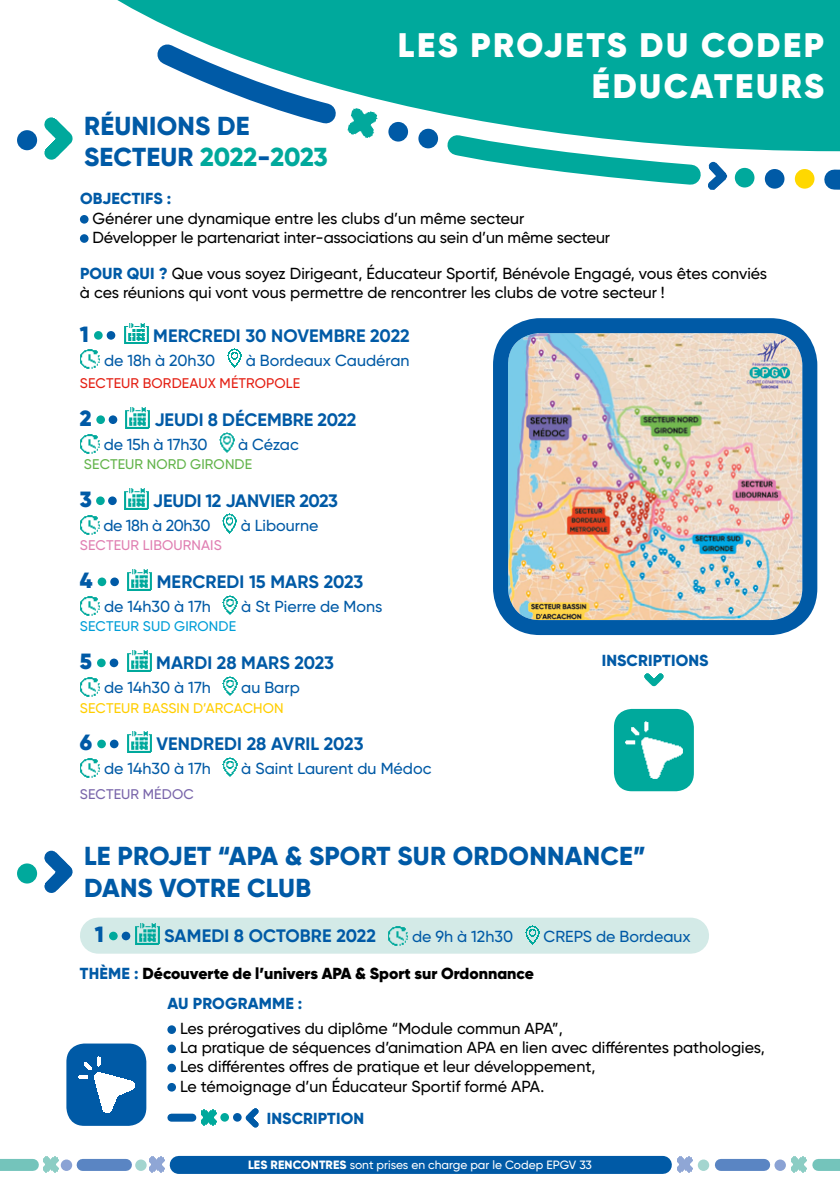
<style>
.page{position:relative;width:840px;height:1191px;background:#fff}
.page>*{position:absolute;margin:0;border:0;box-sizing:border-box;transform-origin:0 0}
.t1{font:900 34px/40.8px "Gilroy";letter-spacing:.075em;color:#fff;text-align:right}
.t2{font:800 26px/31.2px "Gilroy";letter-spacing:.01em;color:#005aa6}
.t3{font:900 22px "Gilroy";color:#005aa6}
.t4{font:700 18px "Gilroy";color:#005aa6}
.t5{font:500 16px/19.2px "Gilroy";color:#000}
.t6{font:500 16px "Gilroy";color:#005aa6}
.t7{font:900 16px/30.6px "Gilroy";color:#000}
.t8{font:800 16px "Gilroy";letter-spacing:.01em;color:#005aa6}
.t9{font:500 16px "Gilroy";letter-spacing:-.02em;color:#005aa6}
.t10{font:500 14px "Gilroy";letter-spacing:.01em;color:#e41f13}
.t11{font:500 14px "Gilroy";letter-spacing:.005em;color:#ffce00}
.t12{font:500 14px "Gilroy";letter-spacing:.01em;color:#63b44b}
.t13{font:500 14px "Gilroy";letter-spacing:.01em;color:#e080b2}
.t14{font:500 14px "Gilroy";letter-spacing:.01em;color:#009ed7}
.t15{font:500 14px "Gilroy";letter-spacing:.01em;color:#7965aa}
.t16{font:500 12px "Gilroy";color:#fff}
.s1{color:#00a99c}
.s2{font-weight:800;color:#005aa6}
.s3{font-weight:800}
</style>
<div class="page">
<div style="left:98px;top:917px;width:592px;height:36px;background:#d3eae7"></div>
<div style="left:80px;top:215px;width:8px;height:9px;background:#005aa6;border-radius:50%"></div>
<div style="left:80px;top:234px;width:8px;height:9px;background:#005aa6;border-radius:50%"></div>
<div style="left:94px;top:331px;width:9px;height:9px;background:#00a99c;border-radius:50%"></div>
<div style="left:107px;top:331px;width:8px;height:9px;background:#005aa6;border-radius:50%"></div>
<img style="left:124px;top:323px;width:25px;height:21px">
<img style="left:80px;top:349px;width:20px;height:20px">
<img style="left:227px;top:348px;width:15px;height:20px">
<div style="left:96px;top:415px;width:9px;height:9px;background:#00a99c;border-radius:50%"></div>
<div style="left:109px;top:415px;width:8px;height:9px;background:#005aa6;border-radius:50%"></div>
<img style="left:125px;top:407px;width:25px;height:21px">
<img style="left:80px;top:434px;width:20px;height:20px">
<img style="left:219px;top:433px;width:15px;height:19px">
<div style="left:96px;top:496px;width:9px;height:9px;background:#00a99c;border-radius:50%"></div>
<div style="left:108px;top:496px;width:9px;height:9px;background:#005aa6;border-radius:50%"></div>
<img style="left:124px;top:488px;width:25px;height:21px">
<img style="left:80px;top:515px;width:20px;height:20px">
<img style="left:222px;top:514px;width:14px;height:19px">
<div style="left:98px;top:577px;width:8px;height:9px;background:#00a99c;border-radius:50%"></div>
<div style="left:110px;top:577px;width:9px;height:9px;background:#005aa6;border-radius:50%"></div>
<img style="left:127px;top:569px;width:25px;height:21px">
<img style="left:80px;top:596px;width:20px;height:20px">
<img style="left:223px;top:595px;width:14px;height:19px">
<div style="left:97px;top:658px;width:9px;height:9px;background:#00a99c;border-radius:50%"></div>
<div style="left:110px;top:658px;width:8px;height:9px;background:#005aa6;border-radius:50%"></div>
<img style="left:127px;top:650px;width:25px;height:21px">
<img style="left:80px;top:677px;width:20px;height:20px">
<img style="left:223px;top:676px;width:14px;height:19px">
<svg style="left:97px;top:739px;width:9px;height:9px"></svg>
<div style="left:110px;top:739px;width:8px;height:9px;background:#005aa6;border-radius:50%"></div>
<img style="left:127px;top:731px;width:25px;height:21px">
<img style="left:80px;top:758px;width:20px;height:20px">
<img style="left:223px;top:757px;width:14px;height:19px">
<div style="left:109px;top:931px;width:9px;height:9px;background:#00a99c;border-radius:50%"></div>
<div style="left:122px;top:931px;width:8px;height:9px;background:#005aa6;border-radius:50%"></div>
<img style="left:135px;top:923px;width:25px;height:21px">
<img style="left:388px;top:926px;width:20px;height:20px">
<img style="left:525px;top:925px;width:14px;height:19px">
<div style="left:167px;top:1025px;width:9px;height:9px;background:#005aa6;border-radius:50%"></div>
<div style="left:167px;top:1044px;width:9px;height:9px;background:#005aa6;border-radius:50%"></div>
<div style="left:167px;top:1063px;width:9px;height:9px;background:#005aa6;border-radius:50%"></div>
<div style="left:167px;top:1083px;width:9px;height:8px;background:#005aa6;border-radius:50%"></div>
<div style="left:171px;top:1113px;width:21px;height:8px;background:#005aa6"></div>
<img style="left:201px;top:1109px;width:15px;height:17px">
<div style="left:220px;top:1113px;width:9px;height:8px;background:#00a99c;border-radius:50%"></div>
<div style="left:233px;top:1113px;width:8px;height:8px;background:#005aa6;border-radius:50%"></div>
<img style="left:245px;top:1108px;width:13px;height:19px">
<svg style="left:17px;top:0;width:822px;height:151px;fill:#00a99c"></svg>
<svg style="left:147px;top:34px;width:203px;height:104px"></svg>
<svg style="left:437px;top:125px;width:275px;height:60px"></svg>
<svg style="left:813px;top:146px;width:26px;height:44px"></svg>
<img style="left:341px;top:105px;width:41px;height:39px">
<div style="left:388px;top:122px;width:20px;height:20px;background:#005aa6;border-radius:50%"></div>
<div style="left:734px;top:168px;width:20px;height:19px;background:#00a99c;border-radius:50%"></div>
<div style="left:764px;top:169px;width:20px;height:20px;background:#005aa6;border-radius:50%"></div>
<div style="left:794px;top:169px;width:20px;height:20px;background:#ffd800;border-radius:50%"></div>
<div style="left:418px;top:129px;width:20px;height:19px;background:#005aa6;border-radius:50%"></div>
<img style="left:707px;top:162px;width:20px;height:28px">
<div style="left:17px;top:130px;width:20px;height:20px;background:#005aa6;border-radius:50%"></div>
<img style="left:44px;top:117px;width:29px;height:43px">
<div style="left:17px;top:863px;width:20px;height:20px;background:#00a99c;border-radius:50%"></div>
<img style="left:44px;top:850px;width:29px;height:43px">
<img style="left:43px;top:1156px;width:18px;height:17px">
<img style="left:791px;top:1156px;width:16px;height:17px">
<img style="left:146px;top:1156px;width:19px;height:17px">
<img style="left:677px;top:1156px;width:16px;height:17px">
<div style="left:61px;top:1159px;width:11px;height:11px;background:#8aa2d4;border-radius:50%"></div>
<div style="left:774px;top:1159px;width:11px;height:11px;background:#8aa2d4;border-radius:50%"></div>
<div style="left:135px;top:1159px;width:11px;height:11px;background:#a3d5cf;border-radius:50%"></div>
<div style="left:697px;top:1159px;width:11px;height:11px;background:#a3d5cf;border-radius:50%"></div>
<div style="left:83px;top:1158px;width:43px;height:12px;background:#5a85c3"></div>
<div style="left:720px;top:1158px;width:43px;height:12px;background:#5a85c3"></div>
<div style="left:0;top:1158px;width:33px;height:12px;background:#74c4bb"></div>
<div style="left:817px;top:1158px;width:22px;height:12px;background:#74c4bb"></div>
<div style="left:179px;top:1155px;width:483px;height:18px;background:#005aa6"></div>
<img style="left:508px;top:334px;width:292px;height:285px">
<div style="left:492px;top:318px;width:324px;height:317px;border:15px solid #005aa6;border-radius:39px"></div>
<img style="left:644px;top:673px;width:19px;height:13px">
<div style="left:613px;top:709px;width:80px;height:82px;background:#00a99c;border-radius:18px"></div>
<img style="left:625px;top:721px;width:58px;height:58px">
<div style="left:66px;top:1043px;width:80px;height:82px;background:#005aa6;border-radius:18px"></div>
<img style="left:78px;top:1056px;width:57px;height:57px">
<h1 class="t1" style="left:398px;top:25px;width:427px">LES PROJETS DU CODEP<br>ÉDUCATEURS</h1>
<h2 class="t2" style="left:84px;top:110px;width:245px">RÉUNIONS DE<br>SECTEUR <span class="s1">2022</span>-<span class="s1">2023</span></h2>
<p class="t8" style="left:80px;top:189px;width:93px">OBJECTIFS :</p>
<p class="t5" style="left:92px;top:208px;width:519px">Générer une dynamique entre les clubs d’un même secteur<br>Développer le partenariat inter-associations au sein d’un même secteur</p>
<p class="t5" style="left:80px;top:264px;width:688px"><span class="s2">POUR QUI ?</span> Que vous soyez Dirigeant, Éducateur Sportif, Bénévole Engagé, vous êtes conviés à ces réunions qui vont vous permettre de rencontrer les clubs de votre secteur !</p>
<h3 class="t3" style="left:80px;top:320px;width:11px">1</h3>
<p class="t4" style="left:153px;top:324px;width:258px">MERCREDI 30 NOVEMBRE 2022</p>
<p class="t6" style="left:104px;top:350px;width:113px">de 18h à 20h30</p>
<p class="t6" style="left:246px;top:350px;width:165px">à Bordeaux Caudéran</p>
<p class="t10" style="left:80px;top:375px;width:222px">SECTEUR BORDEAUX MÉTROPOLE</p>
<h3 class="t3" style="left:80px;top:404px;width:13px">2</h3>
<p class="t4" style="left:154px;top:408px;width:203px">JEUDI 8 DÉCEMBRE 2022</p>
<p class="t6" style="left:104px;top:435px;width:105px">de 15h à 17h30</p>
<p class="t6" style="left:238px;top:435px;width:62px">à Cézac</p>
<p class="t12" style="left:84px;top:456px;width:170px">SECTEUR NORD GIRONDE</p>
<h3 class="t3" style="left:80px;top:485px;width:14px">3</h3>
<p class="t4" style="left:153px;top:489px;width:186px">JEUDI 12 JANVIER 2023</p>
<p class="t9" style="left:103px;top:516px;width:109px">de 18h à 20h30</p>
<p class="t6" style="left:240px;top:516px;width:79px">à Libourne</p>
<p class="t13" style="left:80px;top:537px;width:143px">SECTEUR LIBOURNAIS</p>
<h3 class="t3" style="left:80px;top:566px;width:14px">4</h3>
<p class="t4" style="left:157px;top:570px;width:208px">MERCREDI 15 MARS 2023</p>
<p class="t6" style="left:104px;top:597px;width:108px">de 14h30 à 17h</p>
<p class="t6" style="left:241px;top:597px;width:143px">à St Pierre de Mons</p>
<p class="t14" style="left:80px;top:618px;width:158px">SECTEUR SUD GIRONDE</p>
<h3 class="t3" style="left:80px;top:647px;width:14px">5</h3>
<p class="t4" style="left:156px;top:651px;width:179px">MARDI 28 MARS 2023</p>
<p class="t6" style="left:104px;top:678px;width:108px">de 14h30 à 17h</p>
<p class="t6" style="left:241px;top:678px;width:60px">au Barp</p>
<p class="t11" style="left:80px;top:699px;width:205px">SECTEUR BASSIN D’ARCACHON</p>
<h3 class="t3" style="left:80px;top:728px;width:14px">6</h3>
<p class="t4" style="left:156px;top:732px;width:208px">VENDREDI 28 AVRIL 2023</p>
<p class="t6" style="left:104px;top:759px;width:108px">de 14h30 à 17h</p>
<p class="t6" style="left:241px;top:759px;width:191px">à Saint Laurent du Médoc</p>
<p class="t15" style="left:80px;top:785px;width:115px">SECTEUR MÉDOC</p>
<p class="t8" style="left:601px;top:650px;width:108px">INSCRIPTIONS</p>
<h2 class="t2" style="left:84px;top:840px;width:563px">LE PROJET “APA &amp; SPORT SUR ORDONNANCE”<br>DANS VOTRE CLUB</h2>
<h3 class="t3" style="left:95px;top:920px;width:11px">1</h3>
<p class="t4" style="left:164px;top:924px;width:213px">SAMEDI 8 OCTOBRE 2022</p>
<p class="t6" style="left:412px;top:927px;width:103px">de 9h à 12h30</p>
<p class="t6" style="left:543px;top:927px;width:149px">CREPS de Bordeaux</p>
<p class="t7" style="left:167px;top:957px;width:367px;text-indent:-87px"><span class="s2">THÈME :</span> Découverte de l’univers APA &amp; Sport sur Ordonnance<br><span class="s2">AU PROGRAMME :</span></p>
<p class="t5" style="left:180px;top:1018px;width:586px">Les prérogatives du diplôme “Module commun APA”,<br>La pratique de séquences d’animation APA en lien avec différentes pathologies, Les différentes offres de pratique et leur développement,<br>Le témoignage d’un Éducateur Sportif formé APA.</p>
<p class="t8" style="left:267px;top:1108px;width:99px">INSCRIPTION</p>
<p class="t16" style="left:248px;top:1157px;width:345px"><span class="s3">LES RENCONTRES</span> sont prises en charge par le Codep EPGV 33</p>
</div>
